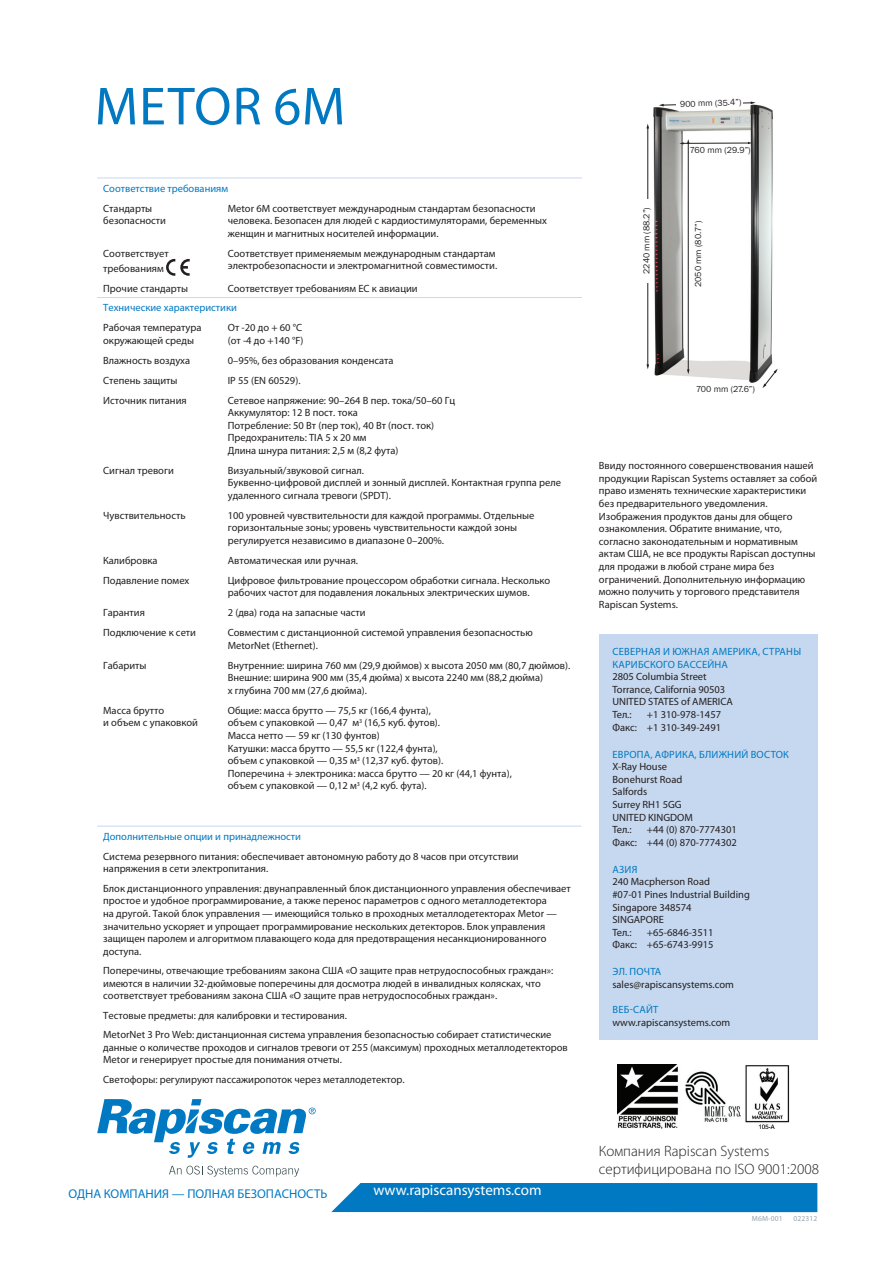
<style>
.page{position:relative;width:893px;height:1263px;background:#fff}
.page>*{position:absolute;margin:0;border:0;box-sizing:border-box;transform-origin:0 0}
.t1{font:54px "Myriad Pro";letter-spacing:.02em;color:#0079c2}
.t2{font:300 15px/18px "Myriad Pro";color:#231f20}
.t3{font:15px "Myriad Pro";color:#fff}
.t4{font:12.75px "Myriad Pro";color:#0079c2}
.t5{font:10.5px/12.6px "Myriad Pro";color:#231f20}
.t6{font:10.5px "Myriad Pro";color:#0079c2}
.t7{font:10.5px/12.6px "Myriad Pro";letter-spacing:.02em;color:#0079c2}
.t8{font:9px "Franklin Got ITC";color:#231f20}
.t9{font:7.5px "Myriad Pro";letter-spacing:.025em;color:#95a2ac}
</style>
<div class="page">
<div style="left:331px;top:1183px;width:486px;height:29px;background:#0079c2"></div>
<div style="left:599px;top:634px;width:218px;height:405px;background:#c6d8ef"></div>
<svg style="left:97px;top:1099px;width:219px;height:59px"></svg>
<svg style="left:169px;top:1166px;width:130px;height:10px"></svg>
<img style="left:617px;top:1065px;width:173px;height:63px">
<img style="left:646px;top:104px;width:132px;height:279px">
<hr style="left:647px;top:128px;width:1px;height:237px;background:#231f20">
<svg style="left:646px;top:364px;width:3px;height:5px"></svg>
<svg style="left:646px;top:124px;width:3px;height:4px"></svg>
<svg style="left:659px;top:101px;width:97px;height:5px"></svg>
<svg style="left:762px;top:369px;width:16px;height:19px"></svg>
<div style="left:677px;top:98px;width:66px;height:11px;background:#fff"></div>
<div style="left:642px;top:199px;width:11px;height:84px;background:#fff"></div>
<hr style="left:683px;top:143px;width:66px;height:1px;background:#231f20">
<hr style="left:688px;top:143px;width:1px;height:227px;background:#231f20">
<svg style="left:679px;top:139px;width:10px;height:5px"></svg>
<hr style="left:97px;top:178px;width:125px;height:1px;background:#c6d8ef">
<hr style="left:222px;top:178px;width:360px;height:1px;background:#c6d8ef">
<hr style="left:97px;top:297px;width:125px;height:1px;background:#c6d8ef">
<hr style="left:222px;top:297px;width:360px;height:1px;background:#c6d8ef">
<svg style="left:166px;top:259px;width:24px;height:17px"></svg>
<hr style="left:97px;top:826px;width:257px;height:1px;background:#c6d8ef">
<hr style="left:354px;top:826px;width:227px;height:1px;background:#c6d8ef">
<h1 class="t1" style="left:95px;top:77px;width:252px">METOR 6M</h1>
<p class="t6" style="left:103px;top:183px;width:126px">Соответствие требованиям</p>
<p class="t5" style="left:103px;top:202px;width:64px">Стандарты безопасности</p>
<p class="t5" style="left:228px;top:202px;width:321px">Metor 6M соответствует международным стандартам безопасности человека. Безопасен для людей с кардиостимуляторами, беременных женщин и магнитных носителей информации.</p>
<p class="t5" style="left:103px;top:246px;width:67px;line-height:14.9px">Соответствует требованиям</p>
<p class="t5" style="left:228px;top:247px;width:271px">Соответствует применяемым международным стандартам электробезопасности и электромагнитной совместимости.</p>
<p class="t5" style="left:103px;top:282px;width:86px">Прочие стандарты</p>
<p class="t5" style="left:228px;top:282px;width:191px">Соответствует требованиям ЕС к авиации</p>
<p class="t6" style="left:103px;top:302px;width:135px">Технические характеристики</p>
<p class="t5" style="left:103px;top:322px;width:100px">Рабочая температура окружающей среды</p>
<p class="t5" style="left:228px;top:322px;width:77px">От -20 до + 60 °C (от -4 до +140 °F)</p>
<p class="t5" style="left:103px;top:354px;width:89px">Влажность воздуха</p>
<p class="t5" style="left:228px;top:354px;width:167px">0–95%, без образования конденсата</p>
<p class="t5" style="left:103px;top:374px;width:76px">Степень защиты</p>
<p class="t5" style="left:228px;top:374px;width:74px">IP 55 (EN 60529).</p>
<p class="t5" style="left:103px;top:394px;width:85px">Источник питания</p>
<p class="t5" style="left:228px;top:394px;width:229px">Сетевое напряжение: 90–264 В пер. тока/50–60 Гц Аккумулятор: 12 В пост. тока<br>Потребление: 50 Вт (пер ток), 40 Вт (пост. ток)<br>Предохранитель: TIA 5 x 20 мм<br>Длина шнура питания: 2,5 м (8,2 фута)</p>
<p class="t5" style="left:103px;top:464px;width:72px">Сигнал тревоги</p>
<p class="t5" style="left:228px;top:464px;width:335px">Визуальный/звуковой сигнал.<br>Буквенно-цифровой дисплей и зонный дисплей. Контактная группа реле удаленного сигнала тревоги (SPDT).</p>
<p class="t5" style="left:103px;top:509px;width:84px">Чувствительность</p>
<p class="t5" style="left:228px;top:509px;width:308px">100 уровней чувствительности для каждой программы. Отдельные горизонтальные зоны; уровень чувствительности каждой зоны регулируется независимо в диапазоне 0–200%.</p>
<p class="t5" style="left:103px;top:554px;width:56px">Калибровка</p>
<p class="t5" style="left:228px;top:554px;width:132px">Автоматическая или ручная.</p>
<p class="t5" style="left:103px;top:574px;width:88px">Подавление помех</p>
<p class="t5" style="left:228px;top:574px;width:324px">Цифровое фильтрование процессором обработки сигнала. Несколько рабочих частот для подавления локальных электрических шумов.</p>
<p class="t5" style="left:103px;top:607px;width:43px">Гарантия</p>
<p class="t5" style="left:228px;top:607px;width:139px">2 (два) года на запасные части</p>
<p class="t5" style="left:103px;top:627px;width:94px">Подключение к сети</p>
<p class="t5" style="left:228px;top:627px;width:307px">Совместим с дистанционной системой управления безопасностью<br>MetorNet (Ethernet).</p>
<p class="t5" style="left:103px;top:659px;width:45px">Габариты</p>
<p class="t5" style="left:228px;top:659px;width:344px">Внутренние: ширина 760 мм (29,9 дюймов) x высота 2050 мм (80,7 дюймов).<br>Внешние: ширина 900 мм (35,4 дюйма) x высота 2240 мм (88,2 дюйма)<br>x глубина 700 мм (27,6 дюйма).</p>
<p class="t5" style="left:103px;top:704px;width:96px">Масса брутто<br>и объем с упаковкой</p>
<p class="t5" style="left:228px;top:704px;width:286px">Общие: масса брутто — 75,5 кг (166,4 фунта),<br>объем с упаковкой — 0,47 м<sup>3</sup> (16,5 куб. футов).<br>Масса нетто — 59 кг (130 фунтов)<br>Катушки: масса брутто — 55,5 кг (122,4 фунта),<br>объем с упаковкой — 0,35 м<sup>3</sup> (12,37 куб. футов).<br>Поперечина + электроника: масса брутто — 20 кг (44,1 фунта), объем с упаковкой — 0,12 м<sup>3</sup> (4,2 куб. фута).</p>
<p class="t6" style="left:103px;top:831px;width:199px">Дополнительные опции и принадлежности</p>
<p class="t5" style="left:103px;top:850px;width:417px">Система резервного питания: обеспечивает автономную работу до 8 часов при отсутствии напряжения в сети электропитания.</p>
<p class="t5" style="left:103px;top:882px;width:469px">Блок дистанционного управления: двунаправленный блок дистанционного управления обеспечивает простое и удобное программирование, а также перенос параметров с одного металлодетектора<br>на другой. Такой блок управления — имеющийся только в проходных металлодетекторах Metor — значительно ускоряет и упрощает программирование нескольких детекторов. Блок управления защищен паролем и алгоритмом плавающего кода для предотвращения несанкционированного доступа.</p>
<p class="t5" style="left:103px;top:964px;width:452px">Поперечины, отвечающие требованиям закона США «О защите прав нетрудоспособных граждан»: имеются в наличии 32-дюймовые поперечины для досмотра людей в инвалидных колясках, что соответствует требованиям закона США «О защите прав нетрудоспособных граждан».</p>
<p class="t5" style="left:103px;top:1006px;width:450px;line-height:19.4px">Тестовые предметы: для калибровки и тестирования.<br>MetorNet 3 Pro Web: дистанционная система управления безопасностью собирает статистические</p>
<p class="t5" style="left:103px;top:1041px;width:466px">данные о количестве проходов и сигналов тревоги от 255 (максимум) проходных металлодетекторов<br>Metor и генерирует простые для понимания отчеты.</p>
<p class="t5" style="left:103px;top:1073px;width:303px">Светофоры: регулируют пассажиропоток через металлодетектор.</p>
<p class="t4" style="left:69px;top:1186px;width:260px">ОДНА КОМПАНИЯ — ПОЛНАЯ БЕЗОПАСНОСТЬ</p>
<h2 class="t3" style="left:373px;top:1182px;width:170px">www.rapiscansystems.com</h2>
<p class="t8" style="left:641px;top:274px;width:68px;rotate:-90deg">2240 mm (88.2”)</p>
<p class="t8" style="left:680px;top:99px;width:63px;rotate:-2deg">900 mm (35.4”)</p>
<p class="t8" style="left:690px;top:145px;width:62px;rotate:-1deg">760 mm (29.9”)</p>
<p class="t8" style="left:693px;top:287px;width:68px;rotate:-90deg">2050 mm (80.7”)</p>
<p class="t8" style="left:696px;top:384px;width:60px">700 mm (27.6”)</p>
<p class="t5" style="left:599px;top:460px;width:220px">Ввиду постоянного совершенствования нашей продукции Rapiscan Systems оставляет за собой право изменять технические характеристики без предварительного уведомления.<br>Изображения продуктов даны для общего ознакомления. Обратите внимание, что, согласно законодательным и нормативным актам США, не все продукты Rapiscan доступны для продажи в любой стране мира без ограничений. Дополнительную информацию можно получить у торгового представителя Rapiscan Systems.</p>
<p class="t7" style="left:612px;top:645px;width:190px">СЕВЕРНАЯ И ЮЖНАЯ АМЕРИКА, СТРАНЫ<br>КАРИБСКОГО БАССЕЙНА</p>
<p class="t5" style="left:612px;top:671px;width:122px">2805 Columbia Street<br>Torrance, California 90503<br>UNITED STATES of AMERICA<br>Тел.:</p>
<p class="t5" style="left:612px;top:708px;width:110px;text-align:right">+1 310-978-1457<br>Факс: +1 310-349-2491</p>
<p class="t7" style="left:612px;top:748px;width:178px">ЕВРОПА, АФРИКА, БЛИЖНИЙ ВОСТОК</p>
<p class="t5" style="left:612px;top:761px;width:82px">X-Ray House<br>Bonehurst Road<br>Salfords<br>Surrey RH1 5GG<br>UNITED KINGDOM<br>Тел.:</p>
<p class="t5" style="left:612px;top:824px;width:126px;text-align:right">+44 (0) 870-7774301<br>Факс: +44 (0) 870-7774302</p>
<p class="t6" style="left:612px;top:863px;width:26px">АЗИЯ</p>
<p class="t5" style="left:612px;top:876px;width:139px">240 Macpherson Road<br>#07-01 Pines Industrial Building<br>Singapore 348574<br>SINGAPORE<br>Тел.:</p>
<p class="t5" style="left:612px;top:926px;width:103px;text-align:right">+65-6846-3511<br>Факс: +65-6743-9915</p>
<p class="t6" style="left:612px;top:966px;width:50px">ЭЛ. ПОЧТА</p>
<p class="t5" style="left:612px;top:978px;width:123px">sales@rapiscansystems.com</p>
<p class="t6" style="left:612px;top:1004px;width:47px">ВЕБ-САЙТ</p>
<p class="t5" style="left:612px;top:1016px;width:119px">www.rapiscansystems.com</p>
<h2 class="t2" style="left:599px;top:1142px;width:222px">Компания Rapiscan Systems сертифицирована по ISO 9001:2008</h2>
<p class="t9" style="left:752px;top:1214px;width:32px">M6M-001</p>
<p class="t9" style="left:793px;top:1214px;width:26px">022312</p>
</div>
